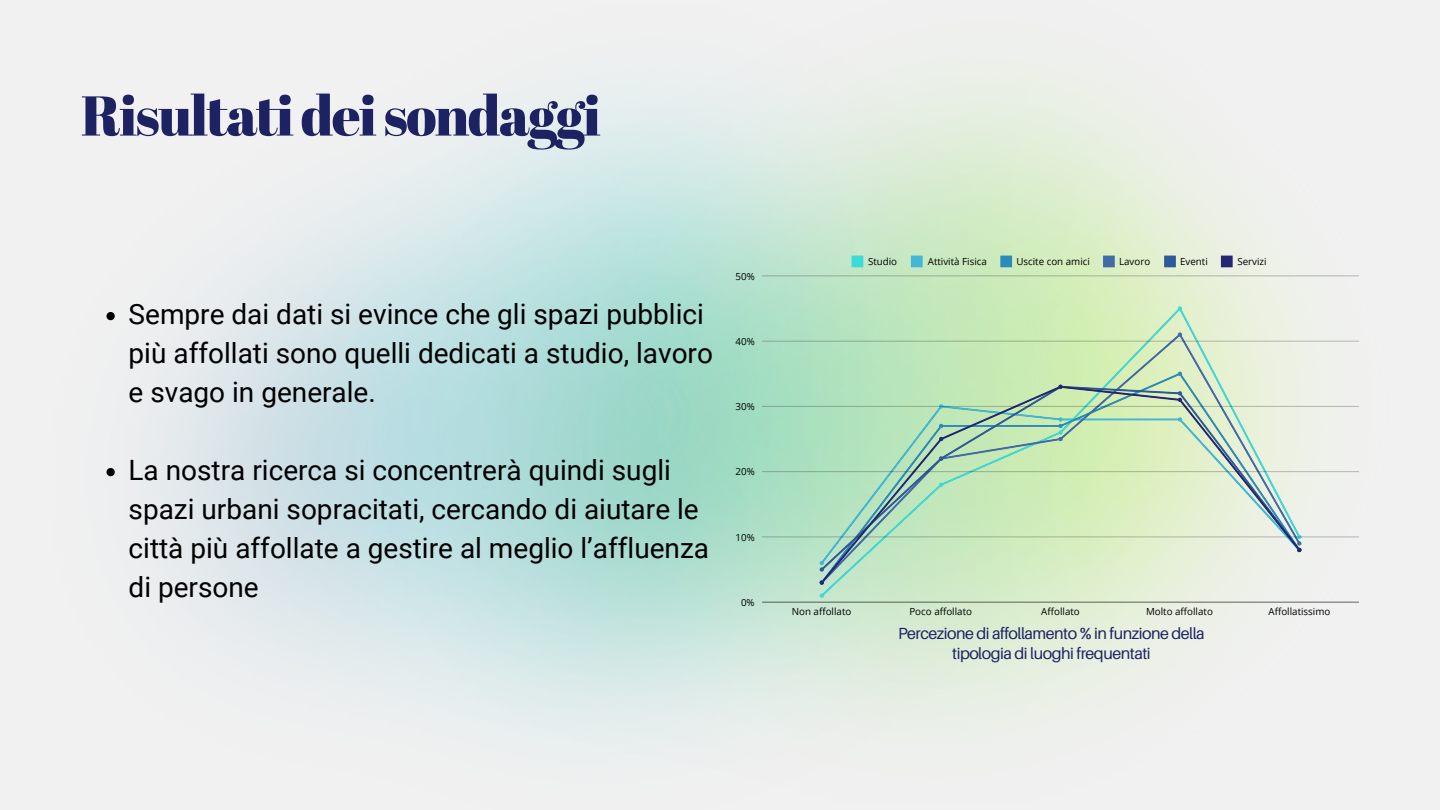
<style>
.page{position:relative;width:1440px;height:810px;background:#fff}
.page>*{position:absolute;margin:0;border:0;box-sizing:border-box;transform-origin:0 0}
.t1{font:56px "Abril Fatface";letter-spacing:-.03em;color:#1d2262}
.t2{font:28px/39px "Roboto";color:#000}
.t3{font:16.1px/19.5px "Aileron";letter-spacing:-.03em;color:#1d2262;text-align:center}
.t4{font:9.8px "Open Sans";color:#000}
</style>
<div class="page">
<svg style="left:106px;top:312px;width:9px;height:8px"></svg>
<svg style="left:106px;top:468px;width:9px;height:8px"></svg>
<svg style="left:852px;top:256px;width:11px;height:11px"></svg>
<svg style="left:911px;top:256px;width:12px;height:11px"></svg>
<svg style="left:1000px;top:256px;width:12px;height:11px"></svg>
<svg style="left:1103px;top:256px;width:12px;height:11px"></svg>
<svg style="left:1164px;top:256px;width:12px;height:11px"></svg>
<svg style="left:1221px;top:256px;width:12px;height:11px"></svg>
<svg style="left:819px;top:306px;width:483px;height:292px;background:#c9e5c2"></svg>
<hr style="left:762px;top:602px;width:597px;height:1px;background:#000;opacity:.6">
<hr style="left:762px;top:537px;width:597px;height:1px;background:#000;opacity:.25">
<hr style="left:762px;top:471px;width:597px;height:1px;background:#000;opacity:.25">
<hr style="left:762px;top:406px;width:597px;height:1px;background:#000;opacity:.25">
<hr style="left:762px;top:341px;width:597px;height:1px;background:#000;opacity:.25">
<hr style="left:762px;top:276px;width:597px;height:1px;background:#000;opacity:.25">
<h1 class="t1" style="left:81px;top:76px;width:521px">Risultatidei sondaggi</h1>
<p class="t2" style="left:129px;top:295px;width:586px">Sempre dai dati si evince che gli spazi pubblici più affollati sono quelli dedicati a studio, lavoro e svago in generale.</p>
<p class="t2" style="left:129px;top:451px;width:582px">La nostra ricerca si concentrerà quindi sugli spazi urbani sopracitati, cercando di aiutare le città più affollate a gestire al meglio l’affluenza di persone</p>
<p class="t4" style="left:736px;top:269px;width:21px">50%</p>
<p class="t4" style="left:736px;top:334px;width:21px">40%</p>
<p class="t4" style="left:736px;top:400px;width:21px">30%</p>
<p class="t4" style="left:736px;top:465px;width:21px">20%</p>
<p class="t4" style="left:736px;top:530px;width:21px">10%</p>
<p class="t4" style="left:741px;top:595px;width:15px">0%</p>
<p class="t4" style="left:868px;top:255px;width:31px">Studio</p>
<p class="t4" style="left:928px;top:255px;width:61px">Attività Fisica</p>
<p class="t4" style="left:1016px;top:255px;width:75px">Uscite con amici</p>
<p class="t4" style="left:1119px;top:255px;width:33px">Lavoro</p>
<p class="t4" style="left:1180px;top:255px;width:29px">Eventi</p>
<p class="t4" style="left:1237px;top:255px;width:31px">Servizi</p>
<p class="t4" style="left:792px;top:605px;width:61px">Non affollato</p>
<p class="t4" style="left:909px;top:605px;width:64px">Poco affollato</p>
<p class="t4" style="left:1041px;top:605px;width:40px">Affollato</p>
<p class="t4" style="left:1146px;top:605px;width:68px">Molto affollato</p>
<p class="t4" style="left:1269px;top:605px;width:63px">Affollatissimo</p>
<p class="t3" style="left:898px;top:624px;width:308px">Percezione di affollamento % in funzione della tipologia di luoghi frequentati</p>
</div>
